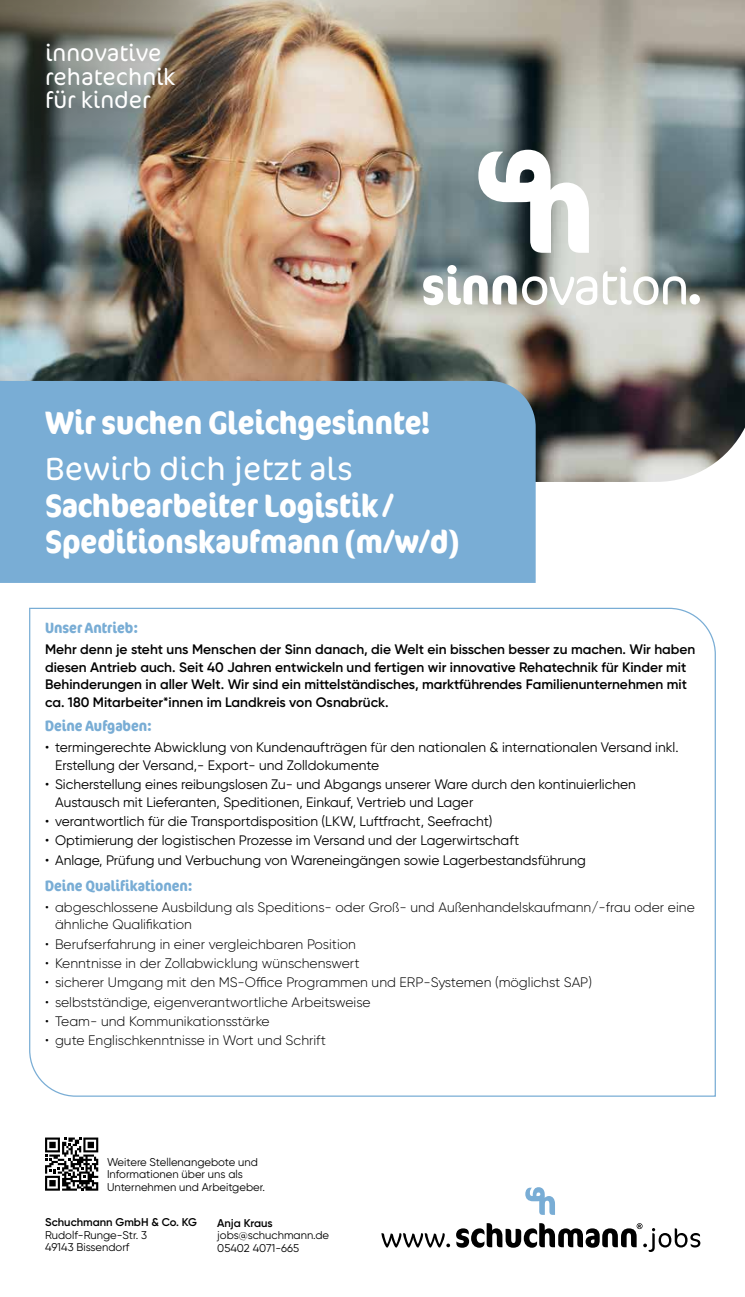
<style>
.page{position:relative;width:745px;height:1297px;background:#fff}
.page>*{position:absolute;margin:0;border:0;box-sizing:border-box;transform-origin:0 0}
.t1{font:700 condensed 32.5px/36.2px "Cocon Offc Pro";color:#fff}
.t2{font:300 32.5px "Cocon OT";color:#fff}
.t3{font:300 23.75px/23.8px "Cocon OT";color:#fff}
.t4{font:700 condensed 15px "Cocon Offc Pro";color:#79add5}
.t5{font:13.75px/17.5px "Gilroy";color:#000}
.t6{font:300 13.75px/17.5px "Gilroy";color:#000}
.t7{font:600 13.75px/17.5px "Gilroy";color:#000}
.t8{font:11.25px/12.5px "Gilroy";color:#000}
.t9{font:600 11.25px "Gilroy";color:#000}
</style>
<div class="page">
<svg style="left:381px;top:1223px;width:319px;height:29px"></svg>
<svg style="left:525px;top:1187px;width:29px;height:28px"></svg>
<svg style="left:45px;top:1137px;width:53px;height:54px"></svg>
<img style="left:0;top:0;width:744px;height:482px">
<div style="left:0;top:381px;width:535px;height:202px;background:#79add5"></div>
<svg style="left:29px;top:607px;width:687px;height:490px"></svg>
<img style="left:0;top:0;width:428px;height:276px">
<svg style="left:478px;top:150px;width:110px;height:103px"></svg>
<svg style="left:423px;top:265px;width:276px;height:40px"></svg>
<h2 class="t3" style="left:45px;top:41px;width:132px">innovative rehatechnik für kinder</h2>
<h1 class="t1" style="left:45px;top:403px;width:386px">Wir suchen Gleichgesinnte!</h1>
<h1 class="t2" style="left:45px;top:450px;width:309px">Bewirb dich jetzt als</h1>
<h1 class="t1" style="left:45px;top:486px;width:415px">Sachbearbeiter Logistik/<br>Speditionskaufmann (m/w/d)</h1>
<p class="t4" style="left:45px;top:617px;width:95px">Unser Antrieb:</p>
<p class="t7" style="left:45px;top:641px;width:651px">Mehr denn je steht uns Menschen der Sinn danach, die Welt ein bisschen besser zu machen. Wir haben diesen Antrieb auch. Seit 40 Jahren entwickeln und fertigen wir innovative Rehatechnik für Kinder mit Behinderungen in aller Welt. Wir sind ein mittelständisches, marktführendes Familienunternehmen mit ca. 180 Mitarbeiter*innen im Landkreis von Osnabrück.</p>
<p class="t4" style="left:45px;top:715px;width:108px">Deine Aufgaben:</p>
<p class="t5" style="left:55px;top:739px;width:624px;text-indent:-10px">• termingerechte Abwicklung von Kundenaufträgen für den nationalen &amp; internationalen Versand inkl.<br>Erstellung der Versand,- Export- und Zolldokumente</p>
<p class="t5" style="left:55px;top:775px;width:582px;text-indent:-10px">• Sicherstellung eines reibungslosen Zu- und Abgangs unserer Ware durch den kontinuierlichen<br>Austausch mit Lieferanten, Speditionen, Einkauf, Vertrieb und Lager</p>
<p class="t5" style="left:45px;top:812px;width:449px">• verantwortlich für die Transportdisposition (LKW, Luftfracht, Seefracht)</p>
<p class="t5" style="left:45px;top:831px;width:475px">• Optimierung der logistischen Prozesse im Versand und der Lagerwirtschaft</p>
<p class="t5" style="left:45px;top:851px;width:542px">• Anlage, Prüfung und Verbuchung von Wareneingängen sowie Lagerbestandsführung</p>
<p class="t4" style="left:45px;top:875px;width:149px">Deine Qualifikationen:</p>
<p class="t6" style="left:55px;top:898px;width:640px;text-indent:-10px">• abgeschlossene Ausbildung als Speditions- oder Groß- und Außenhandelskaufmann/-frau oder eine ähnliche Qualifikation</p>
<p class="t6" style="left:45px;top:935px;width:312px">• Berufserfahrung in einer vergleichbaren Position</p>
<p class="t6" style="left:45px;top:954px;width:316px">• Kenntnisse in der Zollabwicklung wünschenswert</p>
<p class="t6" style="left:45px;top:973px;width:548px">• sicherer Umgang mit den MS-Office Programmen und ERP-Systemen (möglichst SAP)</p>
<p class="t6" style="left:45px;top:993px;width:327px">• selbstständige, eigenverantwortliche Arbeitsweise</p>
<p class="t6" style="left:45px;top:1012px;width:226px">• Team- und Kommunikationsstärke</p>
<p class="t6" style="left:45px;top:1031px;width:282px">• gute Englischkenntnisse in Wort und Schrift</p>
<p class="t8" style="left:107px;top:1155px;width:159px">Weitere Stellenangebote und<br>Informationen über uns als<br>Unternehmen und Arbeitgeber.</p>
<p class="t9" style="left:45px;top:1215px;width:153px">Schuchmann GmbH &amp; Co. KG</p>
<p class="t8" style="left:45px;top:1229px;width:104px">Rudolf-Runge-Str. 3<br>49143 Bissendorf</p>
<p class="t9" style="left:217px;top:1216px;width:57px">Anja Kraus</p>
<p class="t8" style="left:217px;top:1229px;width:113px">jobs@schuchmann.de<br>05402 4071-665</p>
</div>
